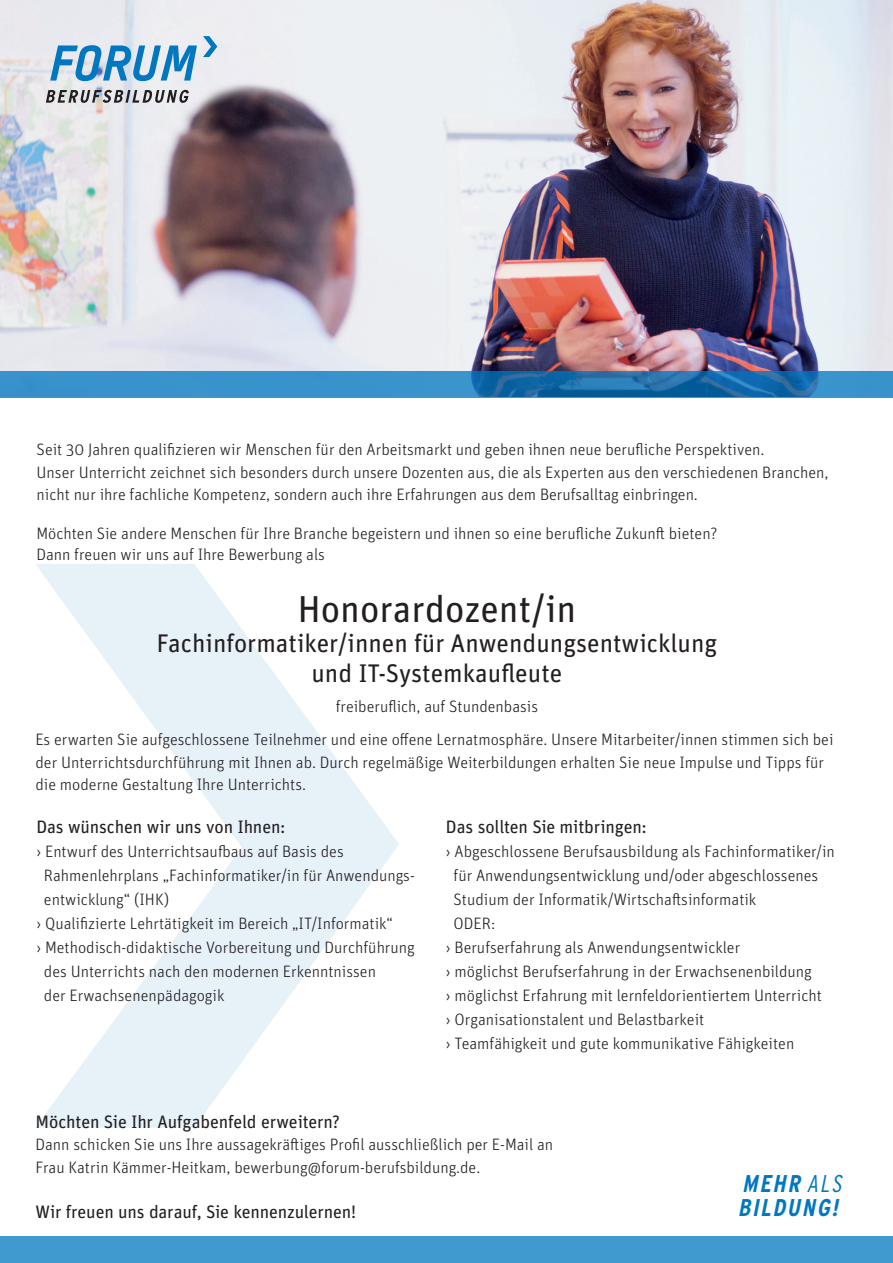
<style>
.page{position:relative;width:893px;height:1263px;background:#fff}
.page>*{position:absolute;margin:0;border:0;box-sizing:border-box;transform-origin:0 0}
.t1{font:37.5px "Unit OT";color:#231f20}
.t2{font:25.5px/30px "Unit OT";color:#231f20;text-align:center}
.t3{font:italic 700 condensed 24.15px/23.7px "Interstate";color:#0077c0}
.t4{font:18px "Unit OT";letter-spacing:-.01em;color:#231f20}
.t5{font:300 16.5px/22.5px "Unit OT";color:#231f20}
.s1{font-weight:300}
</style>
<div class="page">
<img style="left:0;top:0;width:892px;height:371px">
<div style="left:0;top:1237px;width:893px;height:26px;background:#4099cf"></div>
<svg style="left:0;top:371px;width:893px;height:27px;fill:#3892cb"></svg>
<svg style="left:36px;top:564px;width:363px;height:564px"></svg>
<svg style="left:46px;top:90px;width:143px;height:13px"></svg>
<svg style="left:50px;top:45px;width:147px;height:36px"></svg>
<svg style="left:203px;top:36px;width:14px;height:21px"></svg>
<p class="t5" style="left:37px;top:438px;width:793px">Seit 30 Jahren qualifizieren wir Menschen für den Arbeitsmarkt und geben ihnen neue berufliche Perspektiven.<br>Unser Unterricht zeichnet sich besonders durch unsere Dozenten aus, die als Experten aus den verschiedenen Branchen, nicht nur ihre fachliche Kompetenz, sondern auch ihre Erfahrungen aus dem Berufsalltag einbringen.</p>
<p class="t5" style="left:36px;top:523px;width:682px;line-height:21px">Möchten Sie andere Menschen für Ihre Branche begeistern und ihnen so eine berufliche Zukunft bieten?<br>Dann freuen wir uns auf Ihre Bewerbung als</p>
<h1 class="t1" style="left:298px;top:585px;width:280px">Honorardozent/in</h1>
<h2 class="t2" style="left:156px;top:627px;width:562px">Fachinformatiker/innen für Anwendungsentwicklung und IT-Systemkaufleute</h2>
<p class="t5" style="left:336px;top:695px;width:204px">freiberuflich, auf Stundenbasis</p>
<p class="t5" style="left:36px;top:728px;width:799px">Es erwarten Sie aufgeschlossene Teilnehmer und eine offene Lernatmosphäre. Unsere Mitarbeiter/innen stimmen sich bei der Unterrichtsdurchführung mit Ihnen ab. Durch regelmäßige Weiterbildungen erhalten Sie neue Impulse und Tipps für die moderne Gestaltung Ihre Unterrichts.</p>
<p class="t4" style="left:36px;top:815px;width:251px">Das wünschen wir uns von Ihnen:</p>
<p class="t5" style="left:36px;top:840px;width:309px">› Entwurf des Unterrichtsaufbaus auf Basis des</p>
<p class="t5" style="left:44px;top:864px;width:372px">Rahmenlehrplans „Fachinformatiker/in für Anwendungs-</p>
<p class="t5" style="left:44px;top:888px;width:127px">entwicklung“ (IHK)</p>
<p class="t5" style="left:36px;top:912px;width:358px">› Qualifizierte Lehrtätigkeit im Bereich „IT/Informatik“</p>
<p class="t5" style="left:36px;top:936px;width:380px">› Methodisch-didaktische Vorbereitung und Durchführung</p>
<p class="t5" style="left:44px;top:960px;width:334px">des Unterrichts nach den modernen Erkenntnissen</p>
<p class="t5" style="left:44px;top:984px;width:182px">der Erwachsenenpädagogik</p>
<p class="t4" style="left:446px;top:815px;width:203px">Das sollten Sie mitbringen:</p>
<p class="t5" style="left:446px;top:840px;width:390px">› Abgeschlossene Berufsausbildung als Fachinformatiker/in</p>
<p class="t5" style="left:453px;top:864px;width:366px">für Anwendungsentwicklung und/oder abgeschlossenes</p>
<p class="t5" style="left:453px;top:888px;width:304px">Studium der Informatik/Wirtschaftsinformatik</p>
<p class="t5" style="left:453px;top:912px;width:43px">ODER:</p>
<p class="t5" style="left:446px;top:936px;width:296px">› Berufserfahrung als Anwendungsentwickler</p>
<p class="t5" style="left:446px;top:960px;width:367px">› möglichst Berufserfahrung in der Erwachsenenbildung</p>
<p class="t5" style="left:446px;top:984px;width:377px">› möglichst Erfahrung mit lernfeldorientiertem Unterricht</p>
<p class="t5" style="left:446px;top:1008px;width:260px">› Organisationstalent und Belastbarkeit</p>
<p class="t5" style="left:446px;top:1032px;width:350px">› Teamfähigkeit und gute kommunikative Fähigkeiten</p>
<p class="t4" style="left:36px;top:1110px;width:306px">Möchten Sie Ihr Aufgabenfeld erweitern?</p>
<p class="t5" style="left:36px;top:1133px;width:519px">Dann schicken Sie uns Ihre aussagekräftiges Profil ausschließlich per E-Mail an<br>Frau Katrin Kämmer-Heitkam, bewerbung@forum-berufsbildung.de.</p>
<p class="t4" style="left:36px;top:1200px;width:322px">Wir freuen uns darauf, Sie kennenzulernen!</p>
<h3 class="t3" style="left:738px;top:1171px;width:111px">MEHR <span class="s1">ALS<br></span>BILDUNG!</h3>
</div>
